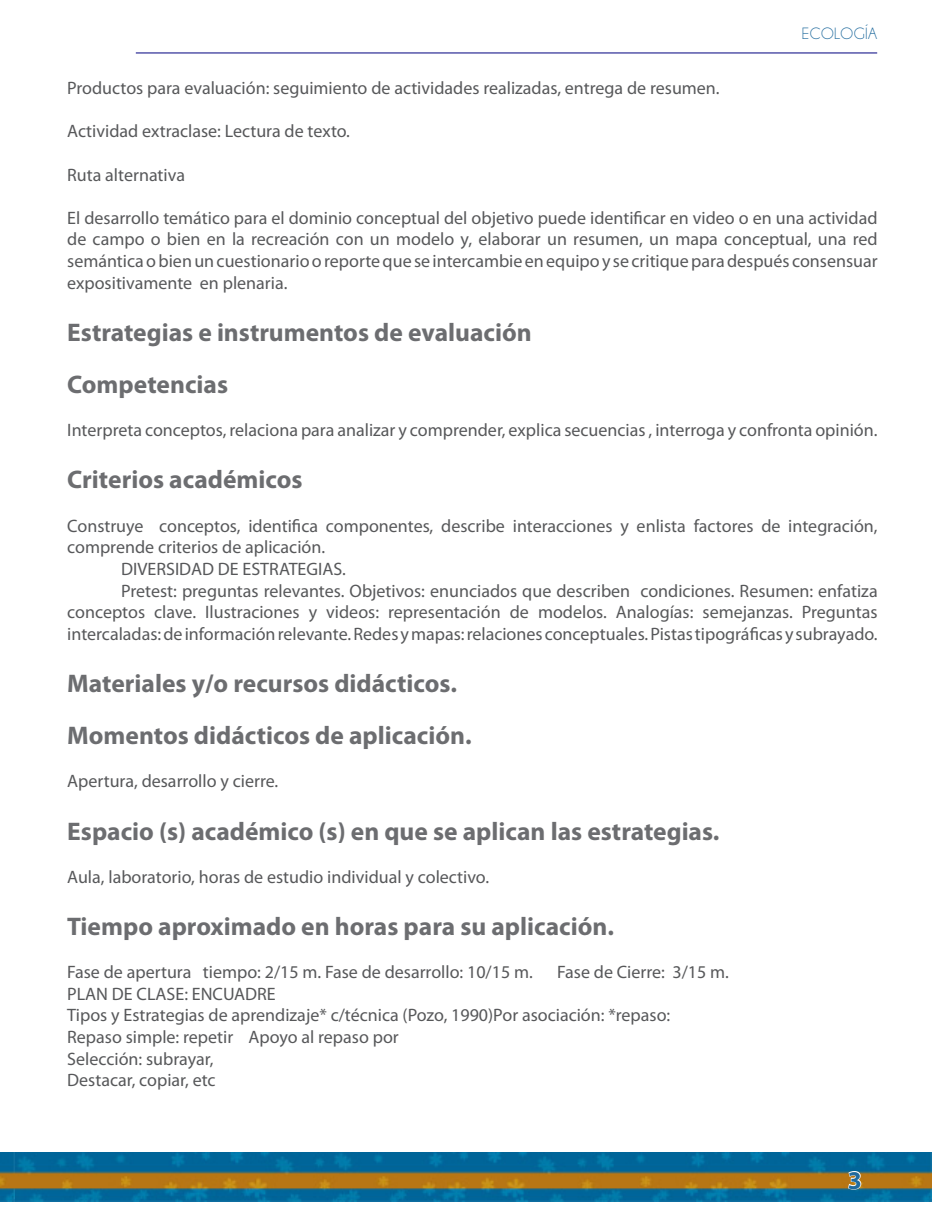
<style>
.page{position:relative;width:944px;height:1214px;background:#fff}
.page>*{position:absolute;margin:0;border:0;box-sizing:border-box;transform-origin:0 0}
.t1{font:700 25.5px "Myriad Pro";color:#6c6d70}
.Número_Páginas_DIANA{font:700 25.5px "Myriad Pro";color:#216b9e}
.t2{font:18px/21.6px "Myriad Pro";color:#57585a;text-align:justify}
.Título_pequeño_izqui{font:16.5px "Champagne&Limousines";letter-spacing:.03em;color:#216b9e}
</style>
<div class="page">
<img style="left:0;top:1152px;width:931px;height:49px">
<svg style="left:846px;top:1170px;width:16px;height:20px"></svg>
<hr style="left:136px;top:53px;width:741px;height:1px;background:#000080">
<p class="Título_pequeño_izqui" style="left:801px;top:24px;width:77px">ECOLOGÍA</p>
<p class="t2" style="left:67px;top:77px;width:654px">Productos para evaluación: seguimiento de actividades realizadas, entrega de resumen.</p>
<p class="t2" style="left:67px;top:120px;width:284px">Actividad extraclase: Lectura de texto.</p>
<p class="t2" style="left:67px;top:163px;width:119px">Ruta alternativa</p>
<p class="t2" style="left:67px;top:207px;width:812px">El desarrollo temático para el dominio conceptual del objetivo puede identificar en video o en una actividad de campo o bien en la recreación con un modelo y, elaborar un resumen, un mapa conceptual, una red semántica o bien un cuestionario o reporte que se intercambie en equipo y se critique para después consensuar expositivamente en plenaria.</p>
<p class="t1" style="left:67px;top:315px;width:466px">Estrategias e instrumentos de evaluación</p>
<p class="t1" style="left:67px;top:368px;width:162px">Competencias</p>
<p class="t2" style="left:67px;top:419px;width:811px">Interpreta conceptos, relaciona para analizar y comprender, explica secuencias , interroga y confronta opinión.</p>
<p class="t1" style="left:67px;top:463px;width:237px">Criterios académicos</p>
<p class="t2" style="left:67px;top:514px;width:812px">Construye conceptos, identifica componentes, describe interacciones y enlista factores de integración, comprende criterios de aplicación.</p>
<p class="t2" style="left:121px;top:558px;width:226px">DIVERSIDAD DE ESTRATEGIAS.</p>
<p class="t2" style="left:67px;top:579px;width:812px;text-indent:54px">Pretest: preguntas relevantes. Objetivos: enunciados que describen condiciones. Resumen: enfatiza conceptos clave. Ilustraciones y videos: representación de modelos. Analogías: semejanzas. Preguntas intercaladas: de información relevante. Redes y mapas: relaciones conceptuales. Pistas tipográficas y subrayado.</p>
<p class="t1" style="left:67px;top:666px;width:391px">Materiales y/o recursos didácticos.</p>
<p class="t1" style="left:67px;top:719px;width:406px">Momentos didácticos de aplicación.</p>
<p class="t2" style="left:67px;top:770px;width:212px">Apertura, desarrollo y cierre.</p>
<p class="t1" style="left:67px;top:814px;width:654px">Espacio (s) académico (s) en que se aplican las estrategias.</p>
<p class="t2" style="left:67px;top:865px;width:423px">Aula, laboratorio, horas de estudio individual y colectivo.</p>
<p class="t1" style="left:67px;top:909px;width:548px">Tiempo aproximado en horas para su aplicación.</p>
<p class="t2" style="left:67px;top:961px;width:467px">Fase de apertura tiempo: 2/15 m. Fase de desarrollo: 10/15 m.</p>
<p class="t2" style="left:557px;top:961px;width:173px">Fase de Cierre: 3/15 m.</p>
<p class="t2" style="left:67px;top:982px;width:210px">PLAN DE CLASE: ENCUADRE</p>
<p class="t2" style="left:67px;top:1004px;width:604px">Tipos y Estrategias de aprendizaje* c/técnica (Pozo, 1990)Por asociación: *repaso:</p>
<p class="t2" style="left:67px;top:1026px;width:333px">Repaso simple: repetir Apoyo al repaso por</p>
<p class="t2" style="left:67px;top:1047px;width:148px">Selección: subrayar,</p>
<p class="t2" style="left:67px;top:1069px;width:150px">Destacar, copiar, etc</p>
<p class="Número_Páginas_DIANA" style="left:847px;top:1163px;width:16px">3</p>
</div>
